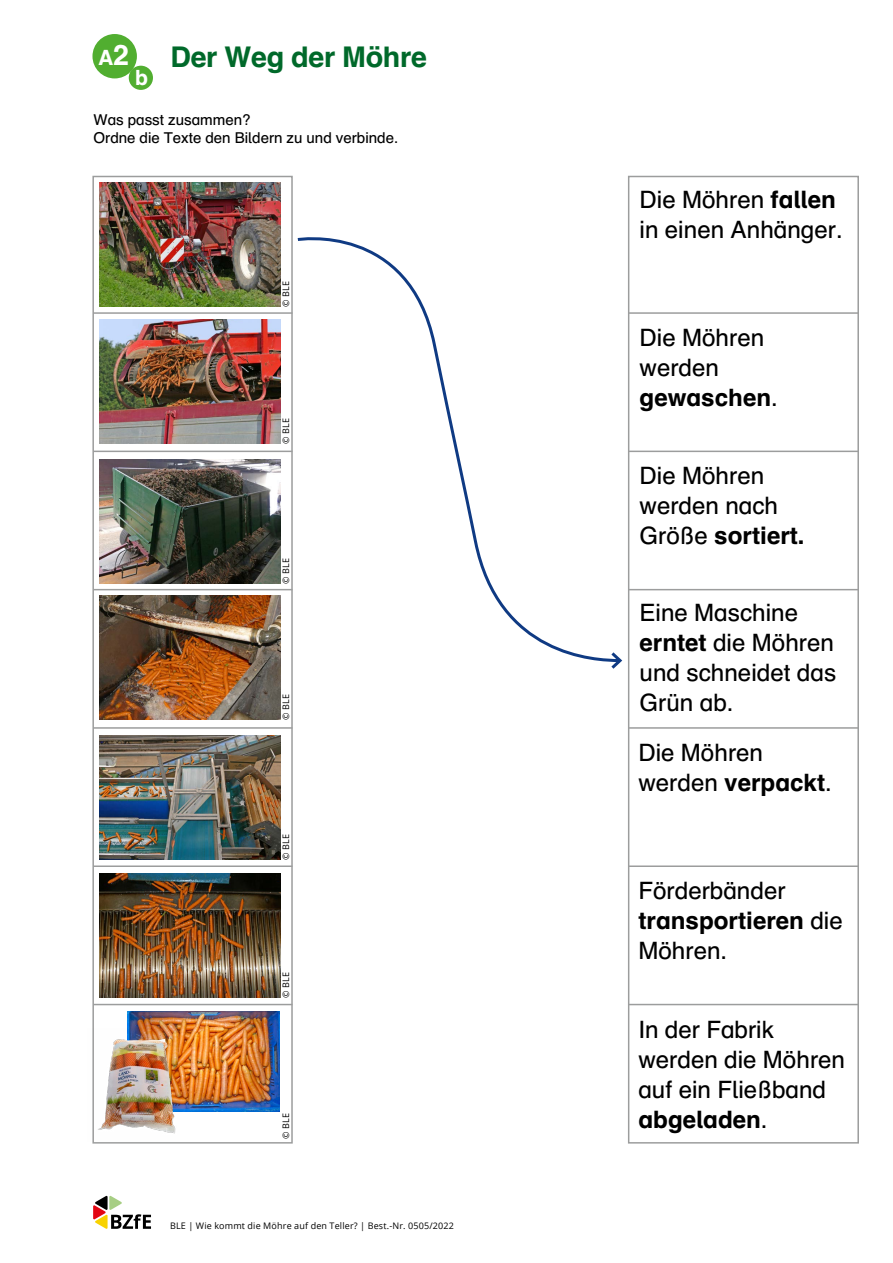
<style>
.page{position:relative;width:893px;height:1263px;background:#fff}
.page>*{position:absolute;margin:0;border:0;box-sizing:border-box;transform-origin:0 0}
.t1{font:700 28.5px "Schulbuch Nord";letter-spacing:-.01em;color:#00692a}
.t2{font:24px/30px "Schulbuch Nord";color:#000}
.t3{font:700 21px "Schulbuch Nord";color:#fff}
.t4{font:15px/18px "Schulbuch Nord";color:#000}
.t5{font:9px "Open Sans";letter-spacing:.02em;color:#000}
.s1{font-size:28.5px}
.s2{font-weight:700}
</style>
<div class="page">
<div style="left:92px;top:176px;width:201px;height:967px;border:2px solid #9c9d9d"></div>
<div style="left:628px;top:176px;width:231px;height:967px;border:2px solid #9c9d9d"></div>
<hr style="left:93px;top:312px;width:199px;height:2px;background:#9c9d9d">
<hr style="left:629px;top:312px;width:229px;height:2px;background:#9c9d9d">
<hr style="left:93px;top:589px;width:199px;height:1px;background:#9c9d9d">
<hr style="left:629px;top:589px;width:229px;height:1px;background:#9c9d9d">
<hr style="left:93px;top:865px;width:199px;height:2px;background:#9c9d9d">
<hr style="left:629px;top:865px;width:229px;height:2px;background:#9c9d9d">
<hr style="left:93px;top:451px;width:199px;height:1px;background:#9c9d9d">
<hr style="left:629px;top:451px;width:229px;height:1px;background:#9c9d9d">
<hr style="left:93px;top:727px;width:199px;height:2px;background:#9c9d9d">
<hr style="left:629px;top:727px;width:229px;height:2px;background:#9c9d9d">
<hr style="left:93px;top:1004px;width:199px;height:1px;background:#9c9d9d">
<hr style="left:629px;top:1004px;width:229px;height:1px;background:#9c9d9d">
<div style="left:92px;top:34px;width:45px;height:44px;background:#51ae30;border-radius:50%"></div>
<div style="left:129px;top:66px;width:24px;height:24px;background:#51ae30;border-radius:50%"></div>
<img style="left:100px;top:183px;width:180px;height:124px">
<img style="left:100px;top:319px;width:180px;height:124px">
<img style="left:100px;top:459px;width:180px;height:124px">
<img style="left:100px;top:596px;width:180px;height:124px">
<img style="left:100px;top:735px;width:180px;height:124px">
<img style="left:100px;top:873px;width:180px;height:124px">
<img style="left:128px;top:1012px;width:152px;height:100px">
<img style="left:92px;top:1028px;width:88px;height:113px">
<svg style="left:297px;top:237px;width:311px;height:425px"></svg>
<svg style="left:608px;top:652px;width:15px;height:17px"></svg>
<svg style="left:93px;top:1195px;width:58px;height:34px"></svg>
<p class="t3" style="left:98px;top:44px;width:32px">A<span class="s1">2</span></p>
<p class="t3" style="left:135px;top:64px;width:14px">b</p>
<p class="t1" style="left:170px;top:39px;width:258px">Der Weg der Möhre</p>
<p class="t4" style="left:94px;top:110px;width:306px">Was passt zusammen?<br>Ordne die Texte den Bildern zu und verbinde.</p>
<p class="t5" style="left:280px;top:307px;width:27px;rotate:-90deg">© BLE</p>
<p class="t5" style="left:280px;top:444px;width:27px;rotate:-90deg">© BLE</p>
<p class="t5" style="left:280px;top:584px;width:27px;rotate:-90deg">© BLE</p>
<p class="t5" style="left:280px;top:720px;width:27px;rotate:-90deg">© BLE</p>
<p class="t5" style="left:280px;top:860px;width:27px;rotate:-90deg">© BLE</p>
<p class="t5" style="left:280px;top:997px;width:27px;rotate:-90deg">© BLE</p>
<p class="t5" style="left:280px;top:1139px;width:27px;rotate:-90deg">© BLE</p>
<p class="t5" style="left:170px;top:1219px;width:285px">BLE | Wie kommt die Möhre auf den Teller? | Best.-Nr. 0505/2022</p>
<p class="t2" style="left:640px;top:184px;width:205px">Die Möhren <span class="s2">fallen </span>in einen Anhänger.</p>
<p class="t2" style="left:640px;top:322px;width:140px">Die Möhren werden <span class="s2">gewaschen</span>.</p>
<p class="t2" style="left:640px;top:460px;width:167px">Die Möhren werden nach<br>Größe <span class="s2">sortiert.</span></p>
<p class="t2" style="left:640px;top:597px;width:198px">Eine Maschine <span class="s2">erntet</span> die Möhren und schneidet das<br>Grün ab.</p>
<p class="t2" style="left:638px;top:737px;width:195px">Die Möhren werden <span class="s2">verpackt</span>.</p>
<p class="t2" style="left:638px;top:875px;width:206px">Förderbänder <span class="s2">transportieren</span> die<br>Möhren.</p>
<p class="t2" style="left:638px;top:1013px;width:208px">In der Fabrik werden die Möhren auf ein Fließband <span class="s2">abgeladen</span>.</p>
</div>
